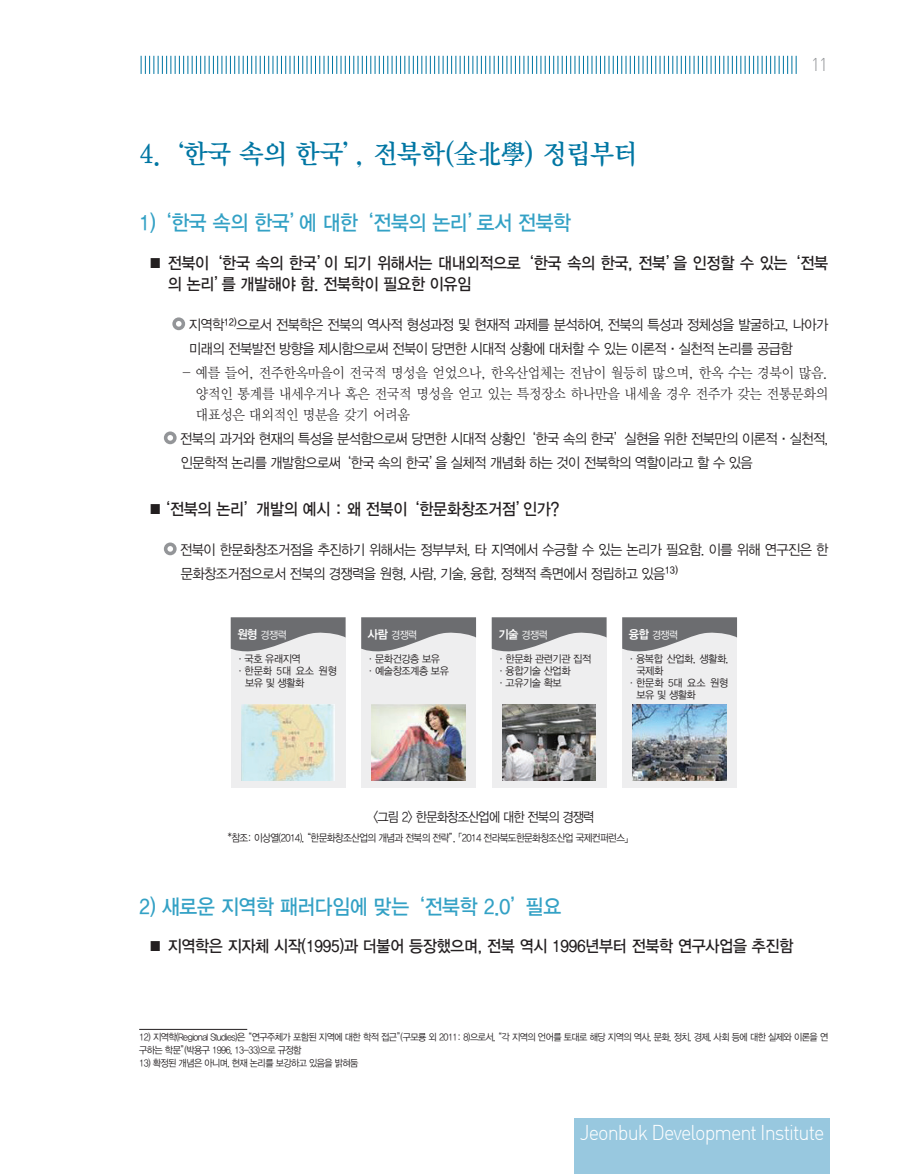
<style>
.page{position:relative;width:906px;height:1174px;background:#fff}
.page>*{position:absolute;margin:0;border:0;box-sizing:border-box;transform-origin:0 0}
.t1{font:27px "YDIY Mj O340";letter-spacing:-.015em;color:#0076a3;scale:.95 1}
.t2{font:21px "YDIYGO330";letter-spacing:-.015em;color:#33a1c5;scale:.92 1}
.t3{font:21px "Dinlig";letter-spacing:-.05em;color:#fff;scale:.95 1}
.t4{font:18px "Dinlig";color:#939598;scale:.95 1}
.t5{font:16.5px/21px "YDIYGO330";letter-spacing:-.015em;color:#231f20;scale:.92 1}
.t6{font:14.25px/23.7px "YDIYGO320";letter-spacing:-.04em;color:#231f20;scale:.93 1}
.t7{font:14.25px/21px "YDIY Mj O320";letter-spacing:-.015em;color:#231f20;text-align:justify;scale:.93 1}
.t8{font:13.5px "YDIYGO320";letter-spacing:-.06em;color:#231f20;scale:.9 1}
.t9{font:10.5px/12px "YDIYGO320";letter-spacing:-.04em;color:#231f20;scale:.95 1}
.t10{font:10.5px "YDIYGO320";letter-spacing:-.06em;color:#231f20;scale:.9 1}
.t11{font:10.5px "YDIYGO320";letter-spacing:-.04em;color:#fff;scale:.93 1}
.t12{font:9.75px/12.8px "YDIYGO320";letter-spacing:-.06em;color:#231f20;scale:.92 1}
.s1{font-family:"YDIYGO140 KS Cpc EUC H"}
.s2{font-family:"YDIYGO340";font-size:12px}
</style>
<div class="page">
<div style="left:574px;top:1118px;width:255px;height:56px;background:#98c8df"></div>
<svg style="left:172px;top:317px;width:13px;height:13px"></svg>
<svg style="left:164px;top:431px;width:13px;height:13px"></svg>
<svg style="left:164px;top:542px;width:13px;height:13px"></svg>
<svg style="left:231px;top:617px;width:114px;height:170px;background:#d0d0d1"></svg>
<img style="left:241px;top:704px;width:94px;height:76px">
<svg style="left:361px;top:617px;width:115px;height:170px;background:#cfcfd0"></svg>
<img style="left:372px;top:704px;width:93px;height:76px">
<svg style="left:492px;top:617px;width:114px;height:170px;background:#cfcfd0"></svg>
<img style="left:502px;top:704px;width:94px;height:76px">
<svg style="left:622px;top:617px;width:115px;height:170px;background:#cecfd0"></svg>
<img style="left:633px;top:704px;width:93px;height:76px">
<hr style="left:139px;top:1029px;width:108px;height:1px;background:#231f20">
<svg style="left:141px;top:56px;width:656px;height:18px"></svg>
<h1 class="t1" style="left:139px;top:140px;width:526px">4. ‘한국 속의 한국’, 전북학(全北學) 정립부터</h1>
<p class="t4" style="left:811px;top:54px;width:19px">11</p>
<h2 class="t2" style="left:139px;top:211px;width:471px">1) ‘한국 속의 한국’에 대한 ‘전북의 논리’로서 전북학</h2>
<p class="t5" style="left:168px;top:252px;width:719px;text-indent:-20px">■ 전북이 ‘한국 속의 한국’이 되기 위해서는 대내외적으로 ‘한국 속의 한국, 전북’을 인정할 수 있는 ‘전북 의 논리’를 개발해야 함. 전북학이 필요한 이유임</p>
<p class="t6" style="left:189px;top:313px;width:689px">지역학<sup>12)</sup>으로서 전북학은 전북의 역사적 형성과정 및 현재적 과제를 분석하여, 전북의 특성과 정체성을 발굴하고, 나아가 미래의 전북발전 방향을 제시함으로써 전북이 당면한 시대적 상황에 대처할 수 있는 이론적<span class="s1">·</span>실천적 논리를 공급함</p>
<p class="t7" style="left:196px;top:362px;width:681px;text-indent:-14px">- 예를 들어, 전주한옥마을이 전국적 명성을 얻었으나, 한옥산업체는 전남이 월등히 많으며, 한옥 수는 경북이 많음. 양적인 통계를 내세우거나 혹은 전국적 명성을 얻고 있는 특정장소 하나만을 내세울 경우 전주가 갖는 전통문화의 대표성은 대외적인 명분을 갖기 어려움</p>
<p class="t6" style="left:180px;top:427px;width:698px">전북의 과거와 현재의 특성을 분석함으로써 당면한 시대적 상황인 ‘한국 속의 한국’실현을 위한 전북만의 이론적<span class="s1">·</span>실천적, 인문학적 논리를 개발함으로써 ‘한국 속의 한국’을 실체적 개념화 하는 것이 전북학의 역할이라고 할 수 있음</p>
<p class="t5" style="left:148px;top:498px;width:449px">■‘전북의 논리’개발의 예시 : 왜 전북이 ‘한문화창조거점’인가?</p>
<p class="t6" style="left:180px;top:538px;width:698px">전북이 한문화창조거점을 추진하기 위해서는 정부부처, 타 지역에서 수긍할 수 있는 논리가 필요함. 이를 위해 연구진은 한 문화창조거점으로서 전북의 경쟁력을 원형, 사람, 기술, 융합, 정책적 측면에서 정립하고 있음<sup>13)</sup></p>
<p class="t11" style="left:237px;top:628px;width:54px"><span class="s2">원형</span> 경쟁력</p>
<p class="t9" style="left:235px;top:653px;width:71px">·국호 유래지역</p>
<p class="t9" style="left:235px;top:665px;width:109px">·한문화 5대 요소 원형</p>
<p class="t9" style="left:245px;top:677px;width:64px">보유 및 생활화</p>
<p class="t11" style="left:368px;top:628px;width:54px"><span class="s2">사람</span> 경쟁력</p>
<p class="t9" style="left:365px;top:653px;width:89px">·문화건강층 보유 ·예술창조계층 보유</p>
<p class="t11" style="left:498px;top:628px;width:54px"><span class="s2">기술</span> 경쟁력</p>
<p class="t9" style="left:496px;top:653px;width:102px">·한문화 관련기관 집적 ·융합기술 산업화 ·고유기술 확보</p>
<p class="t11" style="left:629px;top:628px;width:54px"><span class="s2">융합</span> 경쟁력</p>
<p class="t9" style="left:626px;top:653px;width:109px">·융복합 산업화, 생활화,</p>
<p class="t9" style="left:636px;top:665px;width:30px">국제화</p>
<p class="t9" style="left:626px;top:677px;width:109px">·한문화 5대 요소 원형</p>
<p class="t9" style="left:636px;top:689px;width:64px">보유 및 생활화</p>
<p class="t8" style="left:373px;top:810px;width:247px">&lt;그림 2&gt; 한문화창조산업에 대한 전북의 경쟁력</p>
<p class="t10" style="left:228px;top:832px;width:453px">*참조: 이상열(2014), “한문화창조산업의 개념과 전북의 전략”, 「2014 전라북도한문화창조산업 국제컨퍼런스」</p>
<h2 class="t2" style="left:139px;top:895px;width:460px">2) 새로운 지역학 패러다임에 맞는 ‘전북학 2.0’필요</h2>
<p class="t5" style="left:148px;top:936px;width:703px">■ 지역학은 지자체 시작(1995)과 더불어 등장했으며, 전북 역시 1996년부터 전북학 연구사업을 추진함</p>
<p class="t12" style="left:139px;top:1031px;width:750px">12) 지역학(Regional Studies)은 “연구주체가 포함된 지역에 대한 학적 접근”(구모룡 외 2011: 8)으로서, “각 지역의 언어를 토대로 해당 지역의 역사, 문화, 정치, 경제, 사회 등에 대한 실제와 이론을 연 구하는 학문”(박용구 1996, 13-33)으로 규정함</p>
<p class="t12" style="left:139px;top:1056px;width:240px">13) 확정된 개념은 아니며, 현재 논리를 보강하고 있음을 밝혀둠</p>
<h2 class="t3" style="left:580px;top:1119px;width:259px">Jeonbuk Development Institute</h2>
</div>
